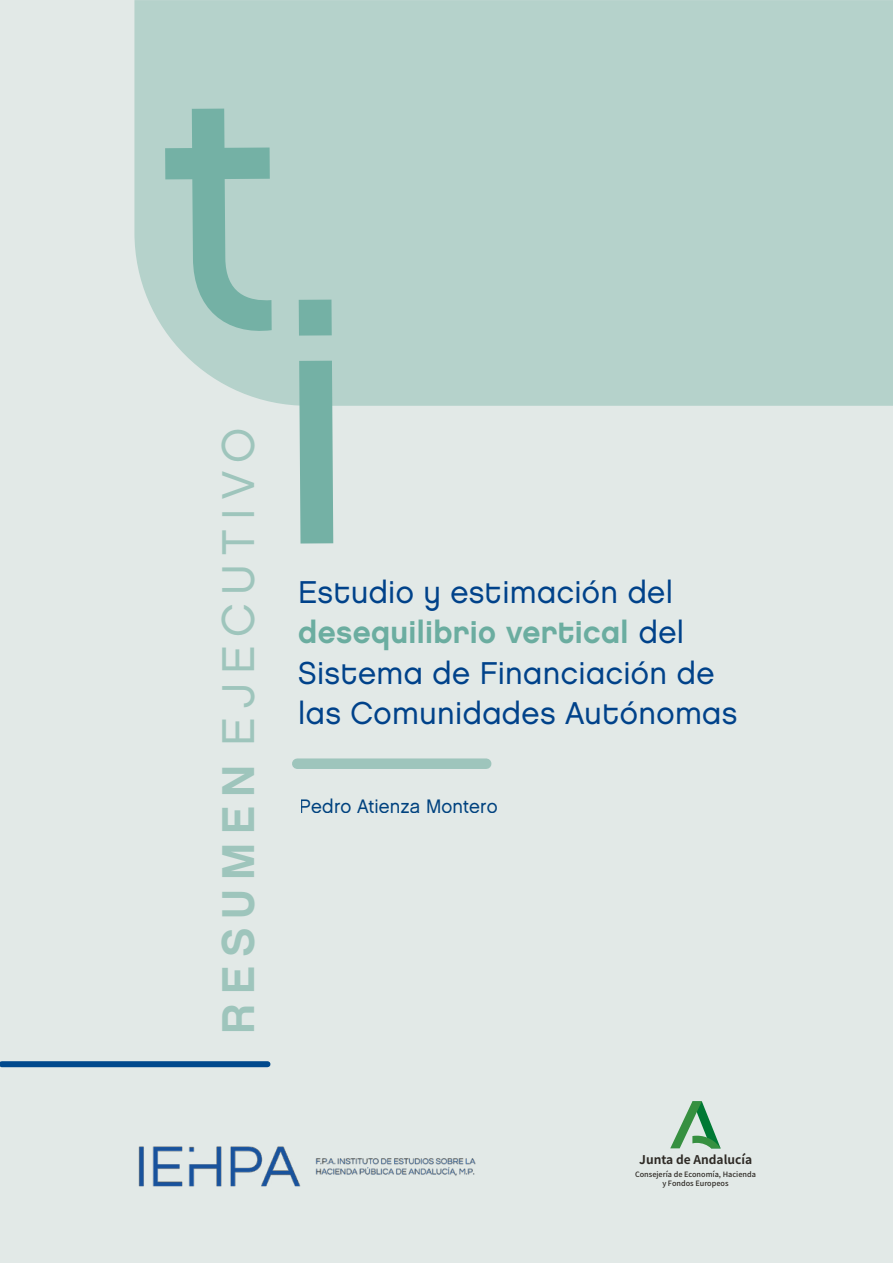
<style>
.page{position:relative;width:893px;height:1263px;background:#e2e9e7}
.page>*{position:absolute;margin:0;border:0;box-sizing:border-box;transform-origin:0 0}
.t1{font:45.75px "Chalet London Nineteen Eighty";letter-spacing:.2em;color:#9ec5bc}
.t2{font:31.5px/40.5px "Chalet London Nineteen Eighty";letter-spacing:.01em;color:#00428a}
.t3{font:31.5px "Chalet New York Nineteen Eighty";letter-spacing:.01em;color:#6bada0}
.t4{font:19.5px "Chalet London Nineteen Sixty";letter-spacing:.01em;color:#00498d;scale:.95 1}
.t5{font:700 12px "Noto Sans HK";color:#2e2a25}
.t6{font:500 7.35px/9.3px "Noto Sans HK";color:#2e2a25;text-align:center}
.s1{font-family:"Chalet New York Nineteen Eighty"}
.s2{font-family:"Chalet London Nineteen Eighty";color:#00428a}
</style>
<div class="page">
<img style="left:138px;top:1146px;width:338px;height:41px">
<svg style="left:670px;top:1101px;width:51px;height:47px"></svg>
<div style="left:297px;top:758px;width:189px;height:11px;background:#9ec5bc"></div>
<div style="left:134px;top:0;width:759px;height:406px;background:#b5d2cb"></div>
<svg style="left:165px;top:109px;width:107px;height:227px;background:#99c4bb"></svg>
<svg style="left:299px;top:300px;width:34px;height:243px;background:#7eb6ab"></svg>
<div style="left:2px;top:1061px;width:265px;height:6px;background:#00498d"></div>
<h1 class="t1" style="left:210px;top:1034px;width:607px;rotate:-90deg"><span class="s1">RESUMEN</span> EJECUTIVO</h1>
<p class="t2" style="left:298px;top:571px;width:376px">Estudio y estimación del</p>
<p class="t3" style="left:298px;top:613px;width:387px">desequilibrio vertical <span class="s2">del</span></p>
<p class="t2" style="left:298px;top:652px;width:441px">Sistema de Financiación de las Comunidades Autónomas</p>
<p class="t4" style="left:300px;top:794px;width:210px">Pedro Atienza Montero</p>
<p class="t5" style="left:639px;top:1153px;width:114px">Junta de Andalucía</p>
<p class="t6" style="left:635px;top:1169px;width:122px">Consejería de Economía, Hacienda y Fondos Europeos</p>
</div>
